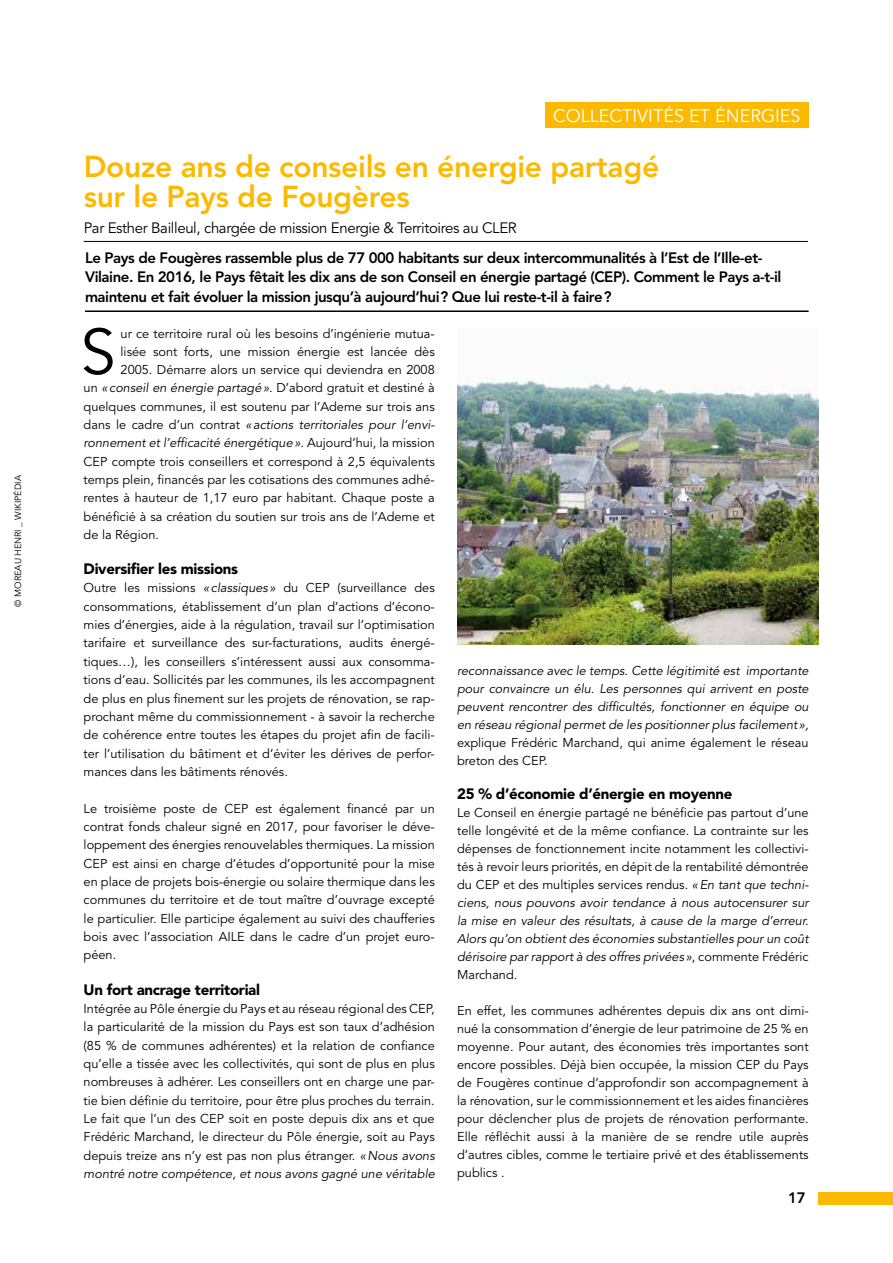
<style>
.page{position:relative;width:893px;height:1263px;background:#fff}
.page>*{position:absolute;margin:0;border:0;box-sizing:border-box;transform-origin:0 0}
.t1{font:63.6px "Avenir LT Std";color:#000}
.t2{font:800 30px/30px "Avenir LT Std";letter-spacing:-.01em;color:#fbba00}
.t3{font:18px "Avenir LT Std";color:#fff}
.t4{font:800 15px/19.5px "Avenir LT Std";letter-spacing:-.03em;color:#000}
.t5{font:900 15px "Avenir LT Std";letter-spacing:-.02em;color:#000}
.t6{font:15px "Avenir LT Std";letter-spacing:-.025em;color:#000}
.t7{font:12.75px/18.3px "Avenir LT Std";color:#000;text-align:justify}
.t8{font:italic 12.75px/18px "Avenir LT Std";color:#000;text-align:justify}
.t9{font:9px "Avenir LT Std";color:#000}
.s1{font-style:italic}
.s2{font-style:normal}
</style>
<div class="page">
<hr style="left:84px;top:241px;width:724px;height:1px;background:#000">
<hr style="left:85px;top:310px;width:724px;height:2px;background:#000">
<img style="left:457px;top:378px;width:362px;height:266px">
<div style="left:819px;top:1192px;width:74px;height:12px;background:#fbba00"></div>
<div style="left:545px;top:102px;width:264px;height:26px;background:#fbba00"></div>
<p class="t9" style="left:13px;top:606px;width:133px;rotate:-90deg">© MOREAU HENRI _ WIKIPÉDIA</p>
<h3 class="t3" style="left:553px;top:105px;width:249px">COLLECTIVITÉS ET ÉNERGIES</h3>
<h2 class="t2" style="left:84px;top:152px;width:577px">Douze ans de conseils en énergie partagé sur le Pays de Fougères</h2>
<p class="t6" style="left:84px;top:219px;width:435px">Par Esther Bailleul, chargée de mission Energie &amp; Territoires au CLER</p>
<p class="t4" style="left:85px;top:248px;width:698px">Le Pays de Fougères rassemble plus de 77 000 habitants sur deux intercommunalités à l’Est de l’Ille-et-<br>Vilaine. En 2016, le Pays fêtait les dix ans de son Conseil en énergie partagé (CEP). Comment le Pays a-t-il maintenu et fait évoluer la mission jusqu’à aujourd’hui? Que lui reste-t-il à faire?</p>
<h1 class="t1" style="left:80px;top:315px;width:37px">S</h1>
<p class="t7" style="left:121px;top:325px;width:316px">ur ce territoire rural où les besoins d’ingénierie mutua-</p>
<p class="t7" style="left:121px;top:343px;width:316px">lisée sont forts, une mission énergie est lancée dès</p>
<p class="t7" style="left:121px;top:361px;width:316px">2005. Démarre alors un service qui deviendra en 2008</p>
<p class="t7" style="left:84px;top:379px;width:353px">un <span class="s1">« conseil en énergie partagé»</span>. D’abord gratuit et destiné à</p>
<p class="t7" style="left:84px;top:397px;width:353px">quelques communes, il est soutenu par l’Ademe sur trois ans</p>
<p class="t8" style="left:84px;top:416px;width:353px"><span class="s2">dans le cadre d’un contrat</span> «actions territoriales pour l’envi-</p>
<p class="t8" style="left:84px;top:434px;width:353px">ronnement et l’efficacité énergétique». <span class="s2">Aujourd’hui, la mission</span></p>
<p class="t7" style="left:84px;top:452px;width:353px">CEP compte trois conseillers et correspond à 2,5 équivalents</p>
<p class="t7" style="left:84px;top:471px;width:353px">temps plein, financés par les cotisations des communes adhé-</p>
<p class="t7" style="left:84px;top:489px;width:353px">rentes à hauteur de 1,17 euro par habitant. Chaque poste a</p>
<p class="t7" style="left:84px;top:507px;width:353px">bénéficié à sa création du soutien sur trois ans de l’Ademe et</p>
<p class="t7" style="left:84px;top:526px;width:77px">de la Région.</p>
<p class="t5" style="left:84px;top:560px;width:156px">Diversifier les missions</p>
<p class="t7" style="left:84px;top:579px;width:353px">Outre les missions <span class="s1">« classiques »</span> du CEP (surveillance des consommations, établissement d’un plan d’actions d’écono&shy;mies d’énergies, aide à la régulation, travail sur l’optimisation tarifaire et surveillance des sur-facturations, audits énergé&shy;tiques…), les conseillers s’intéressent aussi aux consomma&shy;tions d’eau. Sollicités par les communes, ils les accompagnent de plus en plus finement sur les projets de rénovation, se rap&shy;prochant même du commissionnement - à savoir la recherche de cohérence entre toutes les étapes du projet afin de facili&shy;ter l’utilisation du bâtiment et d’éviter les dérives de perfor&shy;mances dans les bâtiments rénovés.</p>
<p class="t7" style="left:84px;top:799px;width:353px">Le troisième poste de CEP est également financé par un contrat fonds chaleur signé en 2017, pour favoriser le déve&shy;loppement des énergies renouvelables thermiques. La mission CEP est ainsi en charge d’études d’opportunité pour la mise en place de projets bois-énergie ou solaire thermique dans les communes du territoire et de tout maître d’ouvrage excepté le particulier. Elle participe également au suivi des chaufferies bois avec l’association AILE dans le cadre d’un projet euro&shy;péen.</p>
<p class="t5" style="left:84px;top:980px;width:178px">Un fort ancrage territorial</p>
<p class="t7" style="left:84px;top:1000px;width:353px">Intégrée au Pôle énergie du Pays et au réseau régional des CEP, la particularité de la mission du Pays est son taux d’adhésion (85 % de communes adhérentes) et la relation de confiance qu’elle a tissée avec les collectivités, qui sont de plus en plus nombreuses à adhérer. Les conseillers ont en charge une par&shy;tie bien définie du territoire, pour être plus proches du terrain.<br>Le fait que l’un des CEP soit en poste depuis dix ans et que Frédéric Marchand, le directeur du Pôle énergie, soit au Pays depuis treize ans n’y est pas non plus étranger. <span class="s1">«Nous avons montré notre compétence, et nous avons gagné une véritable</span></p>
<p class="t8" style="left:457px;top:662px;width:353px">reconnaissance avec le temps. Cette légitimité est importante pour convaincre un élu. Les personnes qui arrivent en poste peuvent rencontrer des difficultés, fonctionner en équipe ou en réseau régional permet de les positionner plus facilement »,</p>
<p class="t7" style="left:457px;top:734px;width:353px">explique Frédéric Marchand, qui anime également le réseau breton des CEP.</p>
<p class="t5" style="left:457px;top:785px;width:277px">25 % d’économie d’énergie en moyenne</p>
<p class="t7" style="left:457px;top:804px;width:353px">Le Conseil en énergie partagé ne bénéficie pas partout d’une telle longévité et de la même confiance. La contrainte sur les dépenses de fonctionnement incite notamment les collectivi&shy;tés à revoir leurs priorités, en dépit de la rentabilité démontrée du CEP et des multiples services rendus. <span class="s1">«En tant que techni&shy;ciens, nous pouvons avoir tendance à nous autocensurer sur la mise en valeur des résultats, à cause de la marge d’erreur.<br>Alors qu’on obtient des économies substantielles pour un coût dérisoire par rapport à des offres privées »</span>, commente Frédéric Marchand.</p>
<p class="t7" style="left:457px;top:1002px;width:353px">En effet, les communes adhérentes depuis dix ans ont dimi&shy;nué la consommation d’énergie de leur patrimoine de 25 % en moyenne. Pour autant, des économies très importantes sont encore possibles. Déjà bien occupée, la mission CEP du Pays de Fougères continue d’approfondir son accompagnement à la rénovation, sur le commissionnement et les aides financières pour déclencher plus de projets de rénovation performante.<br>Elle réfléchit aussi à la manière de se rendre utile auprès d’autres cibles, comme le tertiaire privé et des établissements publics .</p>
<p class="t4" style="left:788px;top:1188px;width:19px">17</p>
</div>
